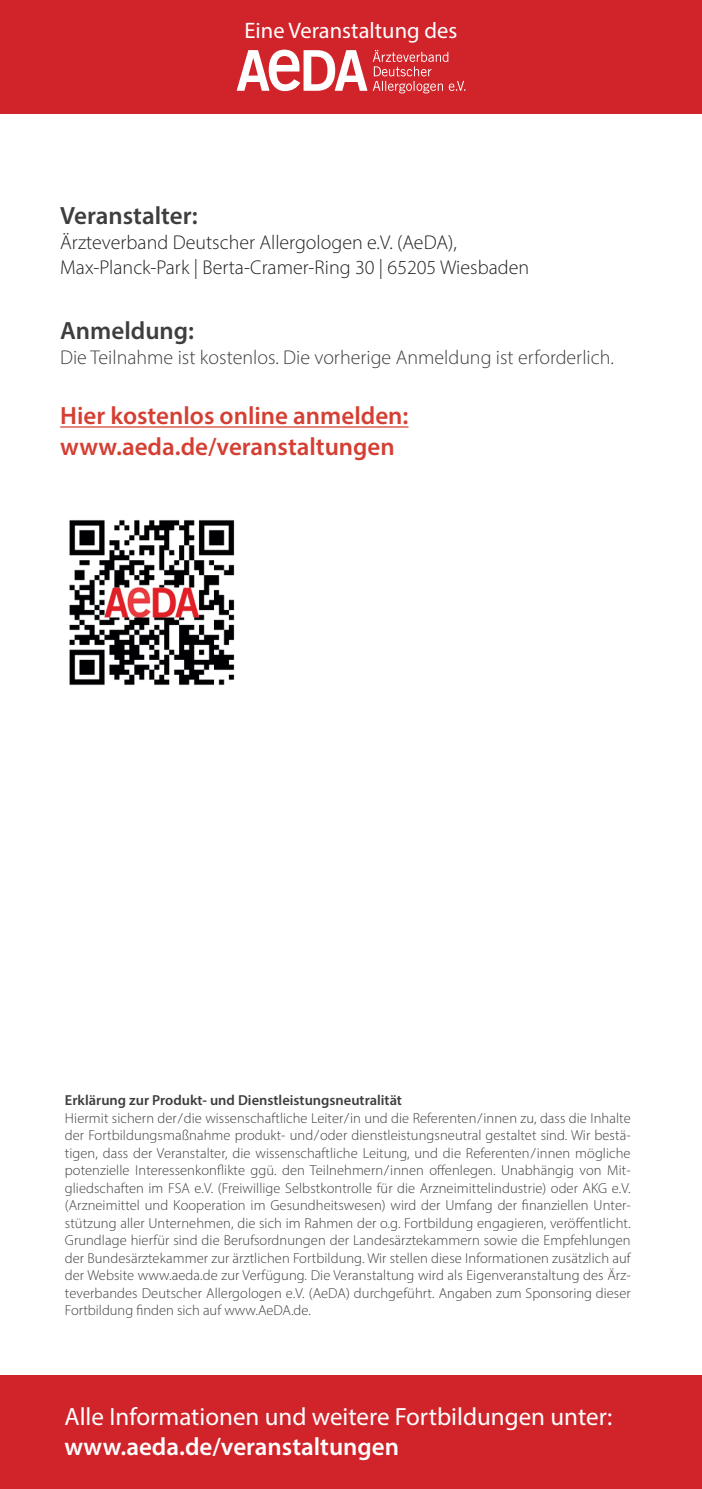
<style>
.page{position:relative;width:702px;height:1489px;background:#fff}
.page>*{position:absolute;margin:0;border:0;box-sizing:border-box;transform-origin:0 0}
.t1{font:600 25px/30px "Myriad Pro";color:#d53f33}
.t2{font:25px "Myriad Pro";color:#fff}
.t3{font:600 25px "Myriad Pro";color:#fff}
.t4{font:600 25px "Myriad Pro";color:#3e3e3f}
.t5{font:22.5px "Myriad Pro";color:#fff}
.t6{font:300 20px/25px "Myriad Pro";color:#231f20}
.t7{font:300 20px "Myriad Pro";color:#3e3e3f}
.t8{font:300 14.5px/17.5px "Myriad Pro";color:#3e3e3f;text-align:justify}
.t9{font:600 14.5px "Myriad Pro";color:#3e3e3f}
</style>
<div class="page">
<div style="left:0;top:1375px;width:702px;height:113px;background:#d1232a"></div>
<div style="left:0;top:0;width:702px;height:113px;background:#d1232a"></div>
<svg style="left:236px;top:50px;width:131px;height:41px"></svg>
<svg style="left:373px;top:50px;width:92px;height:43px"></svg>
<hr style="left:60px;top:426px;width:348px;height:1px;background:#d53f33">
<img style="left:69px;top:520px;width:166px;height:165px">
<h2 class="t5" style="left:244px;top:17px;width:214px">Eine Veranstaltung des</h2>
<h1 class="t4" style="left:60px;top:200px;width:139px">Veranstalter:</h1>
<h3 class="t6" style="left:60px;top:230px;width:470px">Ärzteverband Deutscher Allergologen e.V. (AeDA),<br>Max-Planck-Park | Berta-Cramer-Ring 30 | 65205 Wiesbaden</h3>
<h1 class="t4" style="left:60px;top:315px;width:135px">Anmeldung:</h1>
<h3 class="t7" style="left:60px;top:346px;width:555px">Die Teilnahme ist kostenlos. Die vorherige Anmeldung ist erforderlich.</h3>
<h1 class="t1" style="left:60px;top:400px;width:350px">Hier kostenlos online anmelden: www.aeda.de/veranstaltungen</h1>
<p class="t9" style="left:65px;top:1090px;width:338px">Erklärung zur Produkt- und Dienstleistungsneutralität</p>
<p class="t8" style="left:65px;top:1108px;width:567px">Hiermit sichern der/die wissenschaftliche Leiter/in und die Referenten/innen zu, dass die Inhalte der Fortbildungsmaßnahme produkt- und/oder dienstleistungsneutral gestaltet sind. Wir bestä&shy;tigen, dass der Veranstalter, die wissenschaftliche Leitung, und die Referenten/innen mögliche potenzielle Interessenkonflikte ggü. den Teilnehmern/innen offenlegen. Unabhängig von Mit&shy;gliedschaften im FSA e.V. (Freiwillige Selbstkontrolle für die Arzneimittelindustrie) oder AKG e.V. (Arzneimittel und Kooperation im Gesundheitswesen) wird der Umfang der finanziellen Unter&shy;stützung aller Unternehmen, die sich im Rahmen der o.g. Fortbildung engagieren, veröffentlicht.<br>Grundlage hierfür sind die Berufsordnungen der Landesärztekammern sowie die Empfehlungen der Bundesärztekammer zur ärztlichen Fortbildung. Wir stellen diese Informationen zusätzlich auf der Website www.aeda.de zur Verfügung. Die Veranstaltung wird als Eigenveranstaltung des Ärz&shy;teverbandes Deutscher Allergologen e.V. (AeDA) durchgeführt. Angaben zum Sponsoring dieser Fortbildung finden sich auf www.AeDA.de.</p>
<h1 class="t2" style="left:64px;top:1400px;width:549px">Alle Informationen und weitere Fortbildungen unter:</h1>
<h1 class="t3" style="left:64px;top:1430px;width:336px">www.aeda.de/veranstaltungen</h1>
</div>
